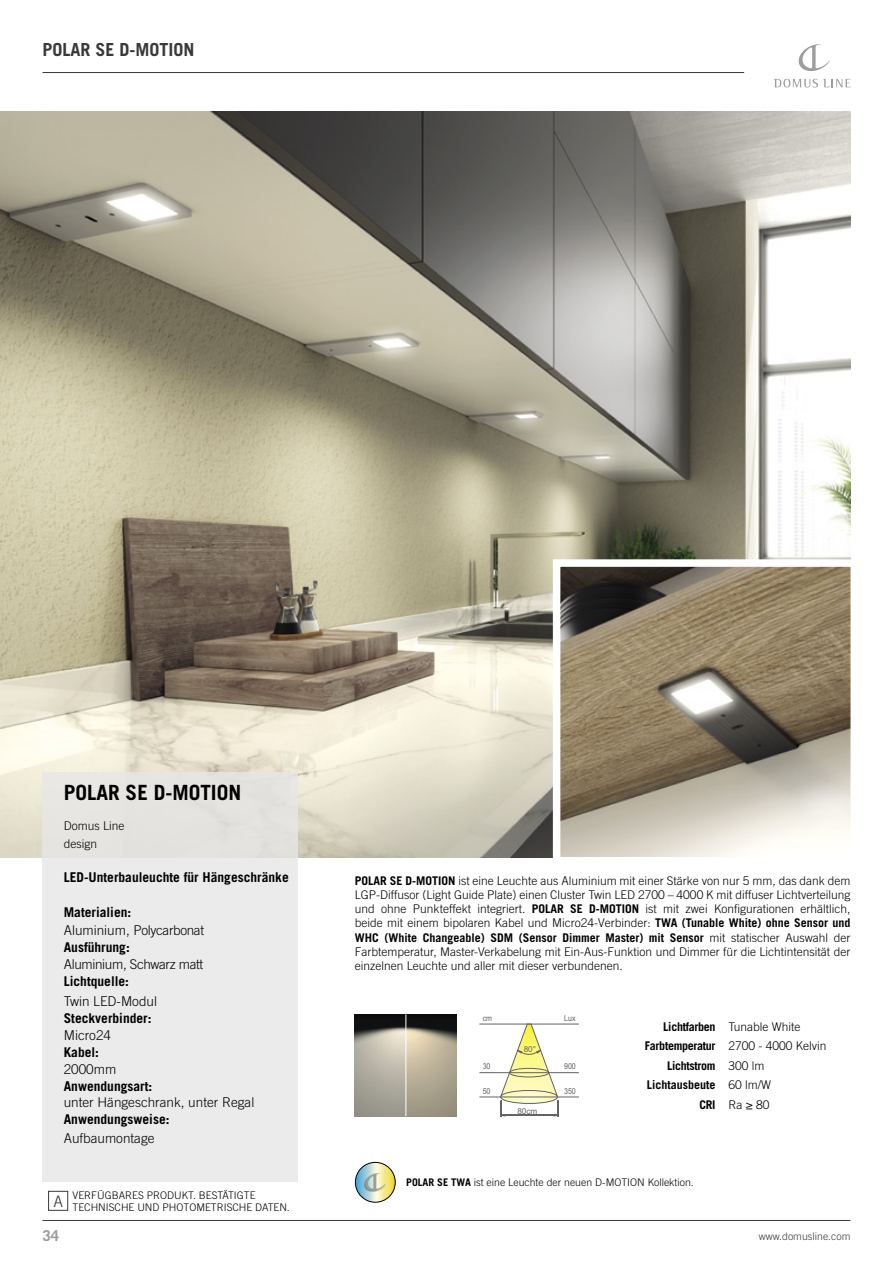
<style>
.page{position:relative;width:893px;height:1263px;background:#fff}
.page>*{position:absolute;margin:0;border:0;box-sizing:border-box;transform-origin:0 0}
.t1{font:700 21px "Trade Gothic LT Pro";color:#000}
.t2{font:700 18px "Trade Gothic LT Pro";color:#393939}
.t3{font:300 15.75px "Trade Gothic LT Pro";color:#393939}
.t4{font:700 15px "Trade Gothic LT Pro";color:#9d9d9d}
.t5{font:700 13.5px "Trade Gothic LT Pro";color:#000}
.t6{font:300 13.5px "Trade Gothic LT Pro";color:#000}
.t7{font:300 13.5px "Trade Gothic LT Pro";letter-spacing:-.025em;color:#000}
.t8{font:300 12px/14.2px "Trade Gothic LT Pro";color:#000}
.t9{font:700 12px/19.5px "Trade Gothic LT Pro";letter-spacing:-.025em;color:#000;text-align:right}
.t10{font:300 10.5px/12px "Trade Gothic LT Pro";color:#000}
.t11{font:300 10.5px "Trade Gothic LT Pro";color:#393939}
.t12{font:8.25px "Arial";color:#636363;scale:.86 1}
.t13{font:8.25px "Arial";color:#636363}
.s1{font-weight:700}
</style>
<div class="page">
<hr style="left:43px;top:1220px;width:807px;height:1px;background:#393939">
<hr style="left:43px;top:72px;width:701px;height:1px;background:#393939">
<svg style="left:798px;top:44px;width:32px;height:27px"></svg>
<svg style="left:774px;top:79px;width:77px;height:8px"></svg>
<img style="left:0;top:111px;width:850px;height:746px">
<img style="left:355px;top:1014px;width:102px;height:102px">
<svg style="left:479px;top:1024px;width:100px;height:92px"></svg>
<svg style="left:549px;top:556px;width:302px;height:302px"></svg>
<div style="left:43px;top:772px;width:255px;height:410px;background:#e7e7e7"></div>
<hr style="left:405px;top:1014px;width:1px;height:102px;background:#fff">
<div style="left:48px;top:1191px;width:20px;height:19px;border:1px solid #393939"></div>
<svg style="left:355px;top:1162px;width:40px;height:40px"></svg>
<div style="left:355px;top:1162px;width:40px;height:40px;border:1px solid #000;border-radius:50%"></div>
<img style="left:363px;top:1172px;width:24px;height:21px">
<svg style="left:364px;top:1173px;width:21px;height:19px"></svg>
<h2 class="t2" style="left:43px;top:38px;width:154px">POLAR SE D-MOTION</h2>
<h1 class="t1" style="left:64px;top:780px;width:179px">POLAR SE D-MOTION</h1>
<p class="t8" style="left:64px;top:817px;width:62px;line-height:18px">Domus Line design</p>
<p class="t5" style="left:64px;top:868px;width:226px">LED-Unterbauleuchte für Hängeschränke</p>
<p class="t5" style="left:64px;top:904px;width:69px">Materialien:</p>
<p class="t7" style="left:64px;top:922px;width:142px">Aluminium, Polycarbonat</p>
<p class="t5" style="left:64px;top:939px;width:68px">Ausführung:</p>
<p class="t7" style="left:64px;top:956px;width:141px">Aluminium, Schwarz matt</p>
<p class="t5" style="left:64px;top:973px;width:67px">Lichtquelle:</p>
<p class="t6" style="left:64px;top:993px;width:95px">Twin LED-Modul</p>
<p class="t5" style="left:64px;top:1009px;width:89px">Steckverbinder:</p>
<p class="t6" style="left:64px;top:1027px;width:49px">Micro24</p>
<p class="t5" style="left:64px;top:1043px;width:37px">Kabel:</p>
<p class="t6" style="left:64px;top:1061px;width:54px">2000mm</p>
<p class="t5" style="left:64px;top:1077px;width:90px">Anwendungsart:</p>
<p class="t6" style="left:64px;top:1095px;width:192px">unter Hängeschrank, unter Regal</p>
<p class="t5" style="left:64px;top:1111px;width:107px">Anwendungsweise:</p>
<p class="t6" style="left:64px;top:1130px;width:92px">Aufbaumontage</p>
<h3 class="t3" style="left:53px;top:1191px;width:11px">A</h3>
<p class="t10" style="left:73px;top:1189px;width:219px">VERFÜGBARES PRODUKT. BESTÄTIGTE<br>TECHNISCHE UND PHOTOMETRISCHE DATEN.</p>
<p class="t8" style="left:355px;top:873px;width:497px;text-align:justify"><span class="s1">POLAR SE D-MOTION</span> ist eine Leuchte aus Aluminium mit einer Stärke von nur 5 mm, das dank dem LGP-Diffusor (Light Guide Plate) einen Cluster Twin LED 2700 – 4000 K mit diffuser Lichtverteilung und ohne Punkteffekt integriert. <span class="s1">POLAR SE D-MOTION</span> ist mit zwei Konfigurationen erhältlich, beide mit einem bipolaren Kabel und Micro24-Verbinder: <span class="s1">TWA (Tunable White) ohne Sensor und WHC (White Changeable) SDM (Sensor Dimmer Master) mit Sensor</span> mit statischer Auswahl der Farbtemperatur, Master-Verkabelung mit Ein-Aus-Funktion und Dimmer für die Lichtintensität der einzelnen Leuchte und aller mit dieser verbundenen.</p>
<p class="t12" style="left:483px;top:1013px;width:12px">cm</p>
<p class="t12" style="left:564px;top:1013px;width:15px">Lux</p>
<p class="t13" style="left:524px;top:1044px;width:14px">80°</p>
<p class="t12" style="left:483px;top:1061px;width:11px">30</p>
<p class="t12" style="left:564px;top:1061px;width:15px">900</p>
<p class="t12" style="left:483px;top:1086px;width:11px">50</p>
<p class="t12" style="left:564px;top:1086px;width:15px">350</p>
<p class="t13" style="left:517px;top:1106px;width:22px">80cm</p>
<p class="t9" style="left:645px;top:1016px;width:72px">Lichtfarben<br>Farbtemperatur<br>Lichtstrom<br>Lichtausbeute<br>CRI</p>
<p class="t8" style="left:728px;top:1016px;width:100px;line-height:19.5px">Tunable White<br>2700 - 4000 Kelvin<br>300 lm<br>60 lm/W<br>Ra ≥ 80</p>
<p class="t10" style="left:406px;top:1176px;width:289px"><span class="s1">POLAR SE TWA</span> ist eine Leuchte der neuen D-MOTION Kollektion.</p>
<p class="t4" style="left:43px;top:1226px;width:18px">34</p>
<p class="t11" style="left:759px;top:1230px;width:93px">www.domusline.com</p>
</div>
